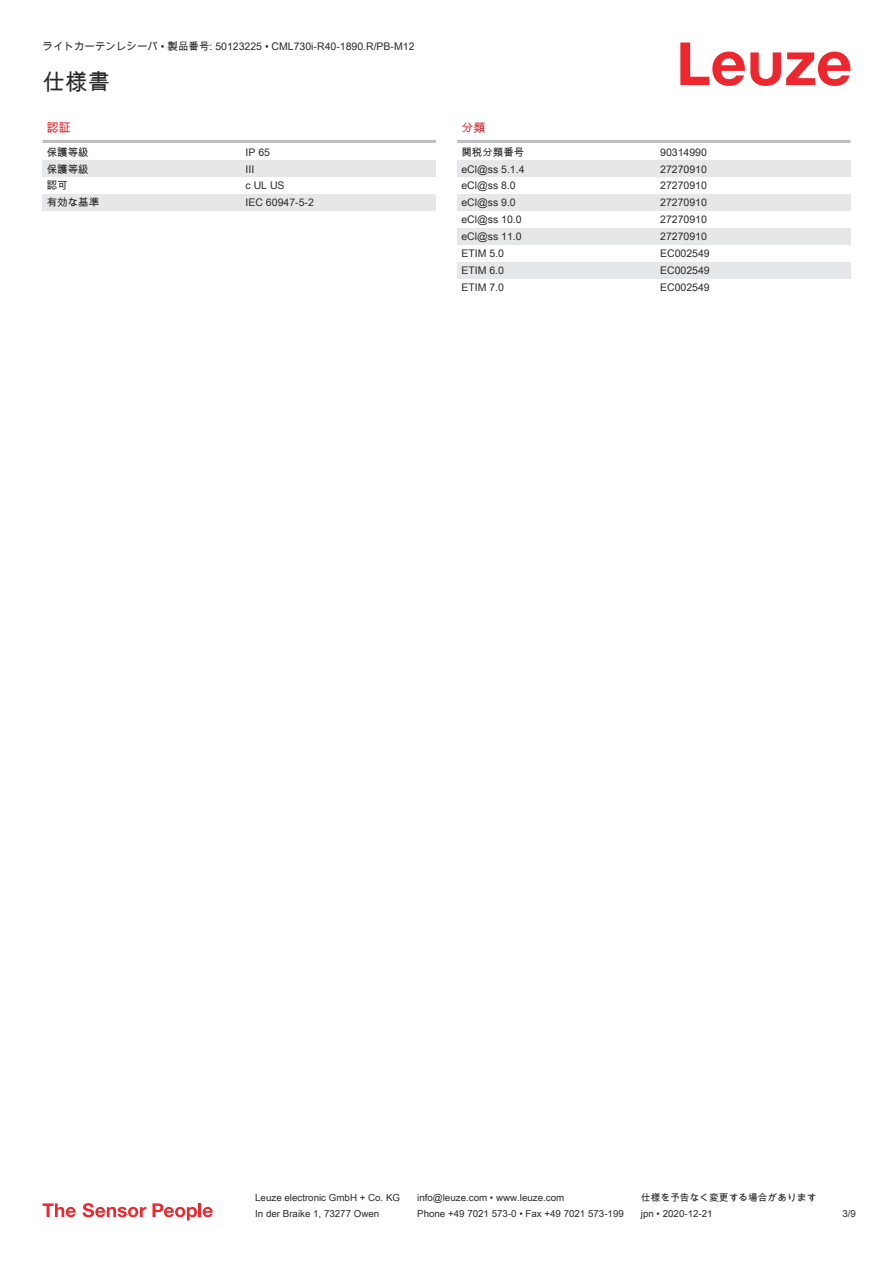
<style>
.page{position:relative;width:893px;height:1263px;background:#fff}
.page>*{position:absolute;margin:0;border:0;box-sizing:border-box;transform-origin:0 0}
.t1{font:22.5px "Arial Unicode MS";color:#2b292a}
.t2{font:12px "Arial Unicode MS";color:#db2a30}
.t3{font:10.5px "Arial Unicode MS";color:#2b292a}
.t4{font:9.75px "Arial Unicode MS";color:#2b292a}
</style>
<div class="page">
<svg style="left:680px;top:43px;width:170px;height:43px"></svg>
<hr style="left:43px;top:140px;width:393px;height:3px;background:#bdbfc1">
<div style="left:43px;top:160px;width:199px;height:17px;background:#e6e7e9"></div>
<div style="left:242px;top:160px;width:194px;height:17px;background:#e6e7e9"></div>
<div style="left:43px;top:194px;width:199px;height:17px;background:#e6e7e9"></div>
<div style="left:242px;top:194px;width:194px;height:17px;background:#e6e7e9"></div>
<hr style="left:457px;top:140px;width:393px;height:3px;background:#bdbfc1">
<div style="left:457px;top:160px;width:200px;height:17px;background:#e6e7e9"></div>
<div style="left:657px;top:160px;width:193px;height:17px;background:#e6e7e9"></div>
<div style="left:457px;top:194px;width:200px;height:17px;background:#e6e7e9"></div>
<div style="left:657px;top:194px;width:193px;height:17px;background:#e6e7e9"></div>
<div style="left:457px;top:228px;width:200px;height:17px;background:#e6e7e9"></div>
<div style="left:657px;top:228px;width:193px;height:17px;background:#e6e7e9"></div>
<div style="left:457px;top:262px;width:200px;height:17px;background:#e6e7e9"></div>
<div style="left:657px;top:262px;width:193px;height:17px;background:#e6e7e9"></div>
<svg style="left:43px;top:1203px;width:33px;height:14px"></svg>
<svg style="left:83px;top:1203px;width:63px;height:14px"></svg>
<svg style="left:153px;top:1203px;width:44px;height:17px"></svg>
<hr style="left:198px;top:1203px;width:3px;height:14px;background:#ed272d">
<svg style="left:203px;top:1207px;width:10px;height:10px"></svg>
<p class="t3" style="left:43px;top:39px;width:374px">ライトカーテンレシーバ • 製品番号: 50123225 • CML730i-R40-1890.R/PB-M12</p>
<h1 class="t1" style="left:43px;top:66px;width:69px">仕様書</h1>
<p class="t2" style="left:47px;top:119px;width:25px">認証</p>
<p class="t3" style="left:47px;top:144px;width:43px">保護等級</p>
<p class="t3" style="left:246px;top:144px;width:26px">IP 65</p>
<p class="t3" style="left:47px;top:161px;width:43px">保護等級</p>
<p class="t3" style="left:246px;top:163px;width:10px">III</p>
<p class="t3" style="left:47px;top:178px;width:22px">認可</p>
<p class="t3" style="left:246px;top:178px;width:41px">c UL US</p>
<p class="t3" style="left:47px;top:195px;width:54px">有効な基準</p>
<p class="t3" style="left:246px;top:195px;width:70px">IEC 60947-5-2</p>
<p class="t2" style="left:461px;top:119px;width:25px">分類</p>
<p class="t3" style="left:461px;top:144px;width:64px">関税分類番号</p>
<p class="t3" style="left:660px;top:144px;width:48px">90314990</p>
<p class="t3" style="left:461px;top:161px;width:65px">eCl@ss 5.1.4</p>
<p class="t3" style="left:660px;top:161px;width:48px">27270910</p>
<p class="t3" style="left:461px;top:178px;width:56px">eCl@ss 8.0</p>
<p class="t3" style="left:660px;top:178px;width:48px">27270910</p>
<p class="t3" style="left:461px;top:195px;width:56px">eCl@ss 9.0</p>
<p class="t3" style="left:660px;top:195px;width:48px">27270910</p>
<p class="t3" style="left:461px;top:212px;width:62px">eCl@ss 10.0</p>
<p class="t3" style="left:660px;top:212px;width:48px">27270910</p>
<p class="t3" style="left:461px;top:229px;width:62px">eCl@ss 11.0</p>
<p class="t3" style="left:660px;top:229px;width:48px">27270910</p>
<p class="t3" style="left:461px;top:246px;width:44px">ETIM 5.0</p>
<p class="t3" style="left:660px;top:246px;width:51px">EC002549</p>
<p class="t3" style="left:461px;top:263px;width:44px">ETIM 6.0</p>
<p class="t3" style="left:660px;top:263px;width:51px">EC002549</p>
<p class="t3" style="left:461px;top:280px;width:44px">ETIM 7.0</p>
<p class="t3" style="left:660px;top:280px;width:51px">EC002549</p>
<p class="t4" style="left:255px;top:1191px;width:146px">Leuze electronic GmbH + Co. KG</p>
<p class="t4" style="left:417px;top:1191px;width:149px">info@leuze.com • www.leuze.com</p>
<p class="t4" style="left:641px;top:1191px;width:177px">仕様を予告なく変更する場合があります</p>
<p class="t4" style="left:255px;top:1206px;width:126px">In der Braike 1, 73277 Owen</p>
<p class="t4" style="left:417px;top:1206px;width:208px">Phone +49 7021 573-0 • Fax +49 7021 573-199</p>
<p class="t4" style="left:641px;top:1206px;width:73px">jpn • 2020-12-21</p>
<p class="t4" style="left:842px;top:1206px;width:15px">3 /9</p>
</div>
